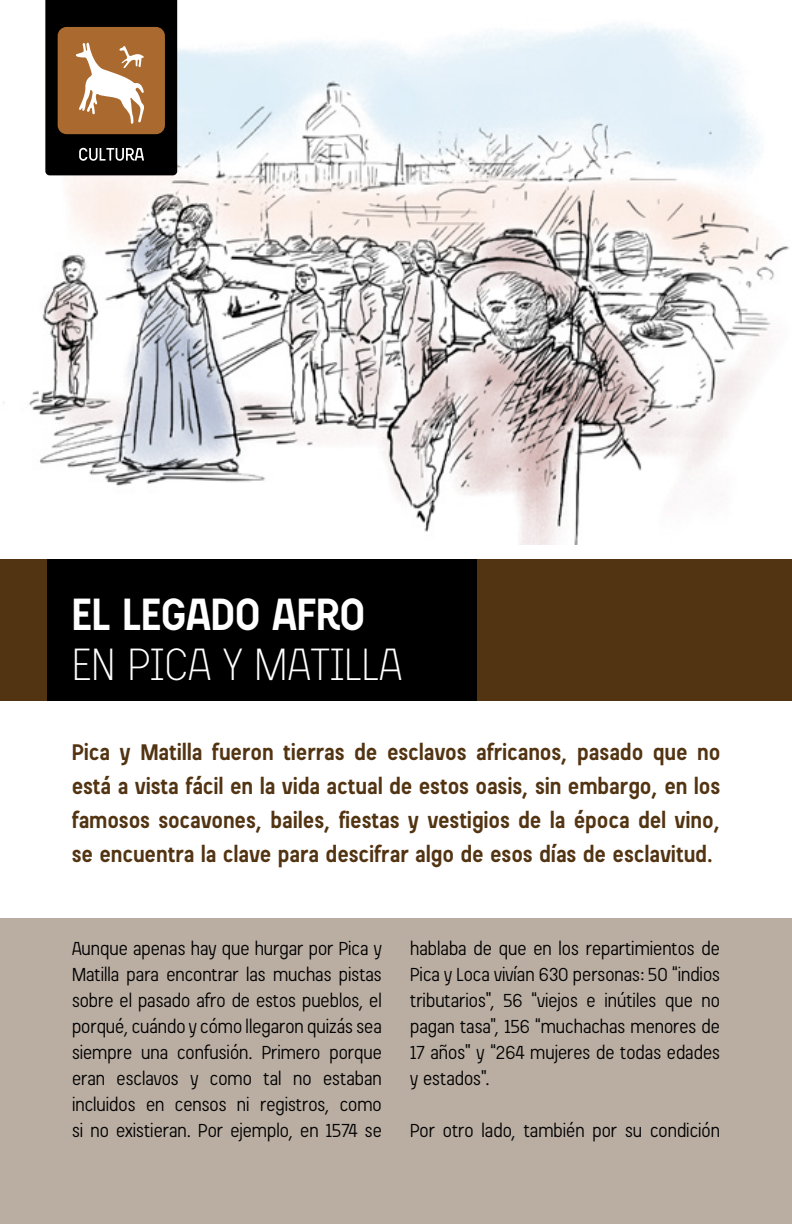
<style>
.page{position:relative;width:792px;height:1224px;background:#fff}
.page>*{position:absolute;margin:0;border:0;box-sizing:border-box;transform-origin:0 0}
.t1{font:300 48px "Beauchef W00";letter-spacing:.01em;color:#fff}
.t2{font:700 48px "Beauchef W00";letter-spacing:.01em;color:#fff}
.t3{font:700 24px/34px "Beauchef W00";letter-spacing:.02em;color:#533412;text-align:justify}
.t4{font:20px/26px "Beauchef W00";color:#020203;text-align:justify}
.s1{font-weight:500}
</style>
<div class="page">
<img style="left:3px;top:0;width:786px;height:544px">
<div style="left:0;top:919px;width:792px;height:305px;background:#baaea2"></div>
<div style="left:0;top:559px;width:792px;height:142px;background:#533412"></div>
<div style="left:47px;top:559px;width:430px;height:142px;background:#000"></div>
<svg style="left:45px;top:0;width:132px;height:175px;background:#5f452d"></svg>
<h1 class="t2" style="left:72px;top:584px;width:294px">EL LEGADO AFRO</h1>
<h1 class="t1" style="left:72px;top:636px;width:331px">EN PICA Y MATILLA</h1>
<p class="t3" style="left:72px;top:735px;width:649px">Pica y Matilla fueron tierras de esclavos africanos, pasado que no está a vista fácil en la vida actual de estos oasis, sin embargo, en los famosos socavones, bailes, fiestas y vestigios de la época del vino, se encuentra la clave para descifrar algo de esos días de esclavitud<span class="s1">.</span></p>
<p class="t4" style="left:72px;top:935px;width:311px">Aunque apenas hay que hurgar por Pica y Matilla para encontrar las muchas pistas sobre el pasado afro de estos pueblos, el porqué, cuándo y cómo llegaron quizás sea siempre una confusión. Primero porque eran esclavos y como tal no estaban incluidos en censos ni registros, como si no existieran. Por ejemplo, en 1574 se</p>
<p class="t4" style="left:410px;top:935px;width:311px">hablaba de que en los repartimientos de Pica y Loca vivían 630 personas: 50 “indios tributarios”, 56 “viejos e inútiles que no pagan tasa”, 156 “muchachas menores de 17 años” y “264 mujeres de todas edades y estados”.</p>
<p class="t4" style="left:410px;top:1117px;width:311px">Por otro lado, también por su condición</p>
</div>
